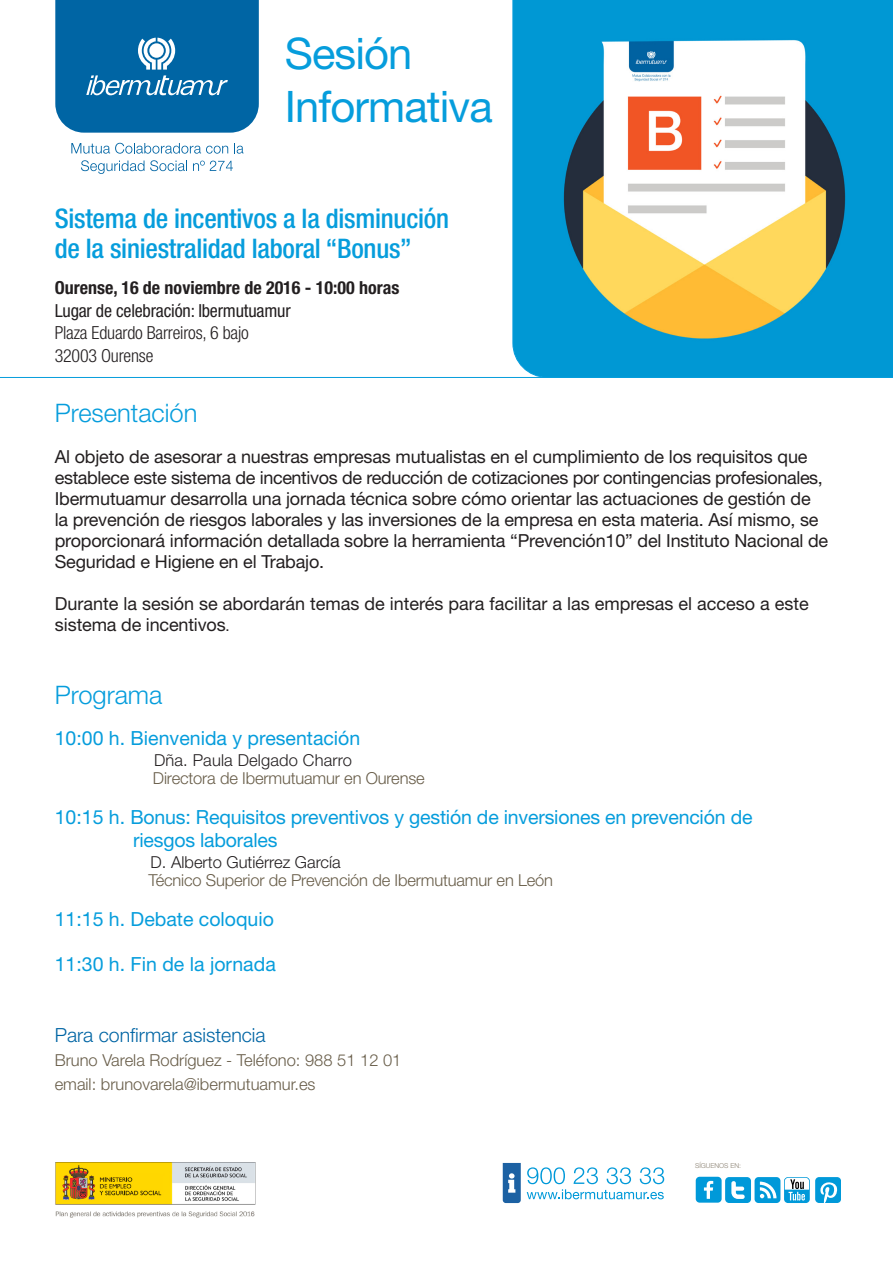
<style>
.page{position:relative;width:893px;height:1263px;background:#fff}
.page>*{position:absolute;margin:0;border:0;box-sizing:border-box;transform-origin:0 0}
.t1{font:43.5px "Helvetica Neue LT Std";letter-spacing:-.02em;color:#069ddc}
.t2{font:500 condensed 27px "Helvetica Neue LT Std";letter-spacing:-.01em;color:#069ddc}
.t3{font:300 25.5px "Helvetica Neue LT Std";color:#069ddc}
.t4{font:19.5px "Helvetica Neue LT Std";letter-spacing:-.01em;color:#069ddc}
.t5{font:300 19.5px "Helvetica Neue LT Std";color:#0065a4}
.t6{font:18px/21px "Helvetica Neue LT Std";letter-spacing:-.01em;color:#231f20}
.t7{font:300 condensed 18px "Helvetica Neue LT Std";letter-spacing:-.01em;color:#231f20}
.t8{font:700 condensed 18px "Helvetica Neue LT Std";color:#231f20}
.t9{font:condensed 18px "Helvetica Neue LT Std";letter-spacing:-.01em;color:#231f20}
.t10{font:300 16.5px "Helvetica Neue LT Std";letter-spacing:-.01em;color:#685d49}
.t11{font:300 16.5px "Helvetica Neue LT Std";color:#231f20}
.t12{font:300 6.75px "Helvetica Neue LT Std";color:#887f6f}
.s1{font-size:15px}
</style>
<div class="page">
<hr style="left:0;top:377px;width:893px;height:1px;background:#069ddc">
<svg style="left:55px;top:0;width:204px;height:133px"></svg>
<svg style="left:71px;top:143px;width:157px;height:11px"></svg>
<svg style="left:234px;top:143px;width:10px;height:11px"></svg>
<svg style="left:81px;top:160px;width:63px;height:14px"></svg>
<svg style="left:150px;top:160px;width:37px;height:11px"></svg>
<svg style="left:193px;top:161px;width:40px;height:10px"></svg>
<svg style="left:513px;top:0;width:380px;height:377px"></svg>
<img style="left:55px;top:1162px;width:201px;height:56px">
<svg style="left:503px;top:1163px;width:18px;height:40px"></svg>
<svg style="left:527px;top:1167px;width:137px;height:32px"></svg>
<div style="left:696px;top:1177px;width:26px;height:26px;background:#0099d9;border-radius:4px"></div>
<svg style="left:704px;top:1181px;width:9px;height:18px"></svg>
<div style="left:725px;top:1177px;width:26px;height:26px;background:#0099d9;border-radius:4px"></div>
<div style="left:754px;top:1177px;width:26px;height:26px;background:#0099d9;border-radius:4px"></div>
<svg style="left:760px;top:1181px;width:16px;height:17px"></svg>
<svg style="left:731px;top:1181px;width:14px;height:18px"></svg>
<svg style="left:784px;top:1177px;width:56px;height:26px"></svg>
<p class="t1" style="left:285px;top:28px;width:129px">Sesión</p>
<p class="t1" style="left:285px;top:80px;width:210px">Informativa</p>
<p class="t2" style="left:55px;top:202px;width:396px">Sistema de incentivos a la disminución</p>
<p class="t2" style="left:55px;top:232px;width:359px">de la siniestralidad laboral “Bonus”</p>
<p class="t8" style="left:55px;top:277px;width:346px">Ourense, 16 de noviembre de 2016 - 10:00 horas</p>
<p class="t9" style="left:55px;top:300px;width:237px">Lugar de celebración: Ibermutuamur</p>
<p class="t7" style="left:55px;top:322px;width:196px">Plaza Eduardo Barreiros, 6 bajo</p>
<p class="t7" style="left:55px;top:345px;width:100px">32003 Ourense</p>
<p class="t3" style="left:55px;top:397px;width:144px">Presentación</p>
<p class="t6" style="left:55px;top:445px;width:754px">Al objeto de asesorar a nuestras empresas mutualistas en el cumplimiento de los requisitos que</p>
<p class="t6" style="left:55px;top:466px;width:775px">establece este sistema de incentivos de reducción de cotizaciones por contingencias profesionales, Ibermutuamur desarrolla una jornada técnica sobre cómo orientar las actuaciones de gestión de la prevención de riesgos laborales y las inversiones de la empresa en esta materia. Así mismo, se proporcionará información detallada sobre la herramienta “Prevención10” del Instituto Nacional de Seguridad e Higiene en el Trabajo.</p>
<p class="t6" style="left:55px;top:592px;width:756px">Durante la sesión se abordarán temas de interés para facilitar a las empresas el acceso a este sistema de incentivos<span class="s1">.</span></p>
<p class="t3" style="left:55px;top:679px;width:109px">Programa</p>
<p class="t4" style="left:55px;top:726px;width:307px">10:00 h. Bienvenida y presentación</p>
<p class="t11" style="left:154px;top:750px;width:200px">Dña. Paula Delgado Charro</p>
<p class="t10" style="left:153px;top:768px;width:273px">Directora de Ibermutuamur en Ourense</p>
<p class="t4" style="left:55px;top:805px;width:699px">10:15 h. Bonus: Requisitos preventivos y gestión de inversiones en prevención de</p>
<p class="t4" style="left:133px;top:828px;width:146px">riesgos laborales</p>
<p class="t11" style="left:151px;top:852px;width:192px">D. Alberto Gutiérrez García</p>
<p class="t10" style="left:149px;top:870px;width:406px">Técnico Superior de Prevención de Ibermutuamur en León</p>
<p class="t4" style="left:55px;top:907px;width:221px">11:15 h. Debate coloquio</p>
<p class="t4" style="left:55px;top:952px;width:223px">11:30 h. Fin de la jornada</p>
<p class="t5" style="left:55px;top:1023px;width:212px">Para confirmar asistencia</p>
<p class="t10" style="left:55px;top:1050px;width:348px">Bruno Varela Rodríguez - Teléfono: 988 51 12 01</p>
<p class="t10" style="left:55px;top:1074px;width:262px">email: brunovarela@ibermutuamur.es</p>
<p class="t12" style="left:695px;top:1162px;width:47px">SÍGUENOS EN:</p>
</div>
